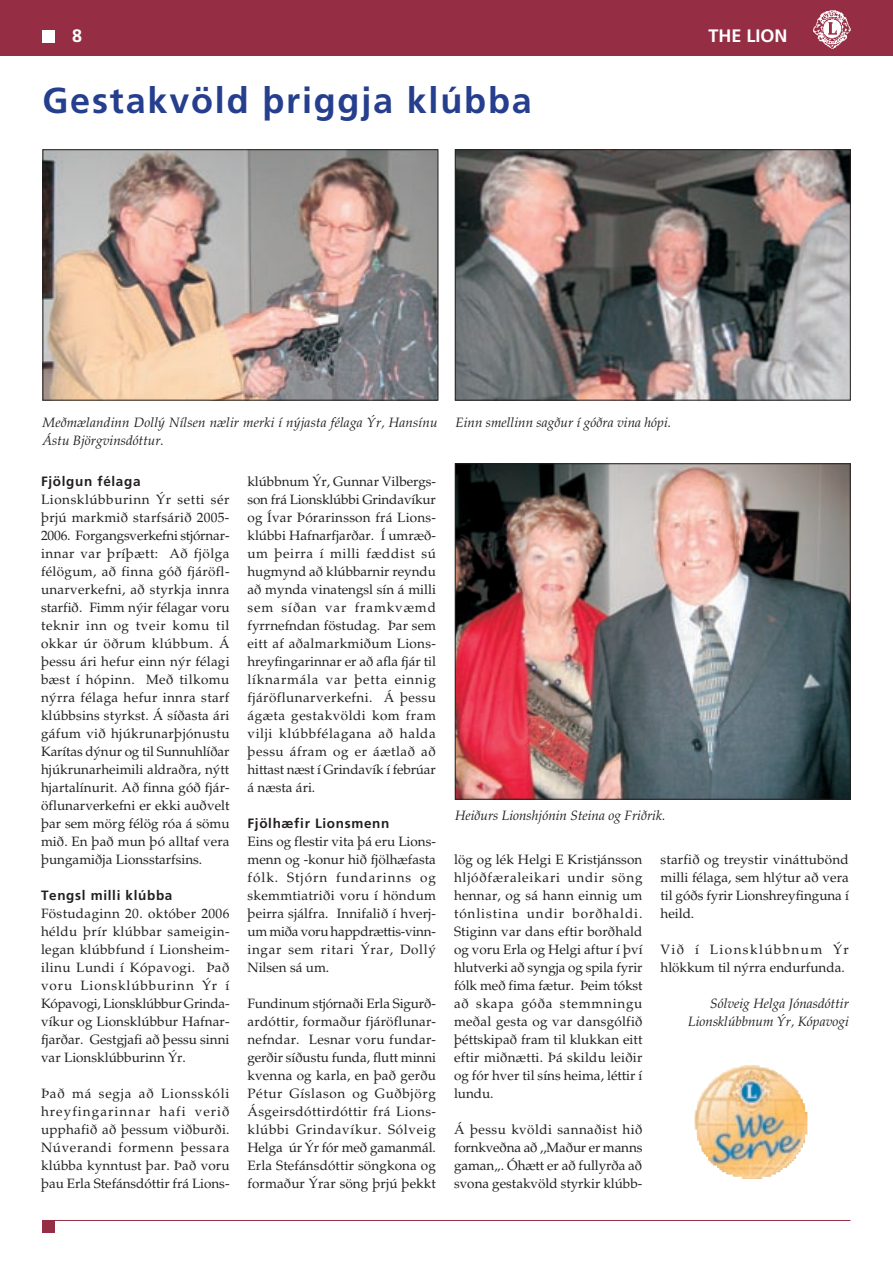
<style>
.page{position:relative;width:893px;height:1263px;background:#fff}
.page>*{position:absolute;margin:0;border:0;box-sizing:border-box;transform-origin:0 0}
.t1{font:700 36px "Frutiger";letter-spacing:.05em;color:#253f8e}
.t2{font:700 18px "Frutiger";color:#fff}
.t3{font:13.5px/18px "Palatino";color:#231f20;text-align:justify}
.t4{font:italic 13.5px/18px "Palatino";color:#231f20;text-align:right}
.t5{font:700 13.5px "Frutiger";letter-spacing:.05em;color:#231f20}
</style>
<div class="page">
<hr style="left:43px;top:1220px;width:807px;height:1px;background:#952e45">
<div style="left:43px;top:1220px;width:12px;height:13px;background:#952e45"></div>
<div style="left:0;top:0;width:893px;height:55px;background:#952e45"></div>
<img style="left:457px;top:151px;width:391px;height:247px">
<div style="left:455px;top:149px;width:395px;height:251px;border:1px solid #231f20"></div>
<img style="left:45px;top:151px;width:391px;height:247px">
<div style="left:43px;top:149px;width:395px;height:251px;border:1px solid #231f20"></div>
<img style="left:457px;top:465px;width:391px;height:332px">
<div style="left:455px;top:463px;width:395px;height:336px;border:1px solid #231f20"></div>
<img style="left:694px;top:1065px;width:113px;height:114px">
<div style="left:43px;top:30px;width:12px;height:13px;background:#fff"></div>
<h1 class="t1" style="left:43px;top:79px;width:491px">Gestakvöld þriggja klúbba</h1>
<h2 class="t2" style="left:708px;top:26px;width:81px">THE LION</h2>
<p class="t4" style="left:43px;top:414px;width:397px;text-align:left">Meðmælandinn Dollý Nílsen nælir merki í nýjasta félaga Ýr, Hansínu<br>Ástu Björgvinsdóttur.</p>
<p class="t4" style="left:455px;top:414px;width:217px">Einn smellinn sagður í góðra vina hópi.</p>
<p class="t5" style="left:41px;top:473px;width:101px">Fjölgun félaga</p>
<p class="t3" style="left:41px;top:491px;width:190px">Lionsklúbburinn Ýr setti sér þrjú markmið starfsárið 2005- 2006. Forgangsverkefni stjórnar&shy;innar var þríþætt: Að fjölga félögum, að finna góð fjáröfl&shy;unarverkefni, að styrkja innra starfið. Fimm nýir félagar voru teknir inn og tveir komu til okkar úr öðrum klúbbum. Á þessu ári hefur einn nýr félagi bæst í hópinn. Með tilkomu nýrra félaga hefur innra starf klúbbsins styrkst. Á síðasta ári gáfum við hjúkrunarþjónustu Karítas dýnur og til Sunnuhlíðar hjúkrunarheimili aldraðra, nýtt hjartalínurit. Að finna góð fjár&shy;öfl--unarverkefni er ekki auðvelt þar sem mörg félög róa á sömu mið. En það mun þó alltaf vera þungamiðja Lions-starfsins.</p>
<p class="t5" style="left:41px;top:887px;width:133px">Tengsl milli klúbba</p>
<p class="t3" style="left:41px;top:905px;width:190px">Föstudaginn 20. október 2006 héldu þrír klúbbar sameigin&shy;legan klúbbfund í Lionsheim&shy;ilinu Lundi í Kópavogi. Það voru Lionsklúbburinn Ýr í Kópavogi, Lionsklúbbur Grinda&shy;víkur og Lionsklúbbur Hafnar&shy;fjarðar. Gestgjafi að þessu sinni var Lionsklúbburinn Ýr.</p>
<p class="t3" style="left:41px;top:1085px;width:190px">Það má segja að Lionsskóli hreyfingarinnar hafi verið upphafið að þessum viðburði.<br>Núverandi formenn þessara klúbba kynntust þar. Það voru þau Erla Stefánsdóttir frá Lions-</p>
<p class="t3" style="left:247px;top:473px;width:190px">klúbbnum Ýr, Gunnar Vilbergs&shy;son frá Lionsklúbbi Grindavíkur og Ívar Þórarinsson frá Lions&shy;klúbbi Hafnarfjarðar. Í umræð&shy;um þeirra í milli fæddist sú hugmynd að klúbbarnir reyndu að mynda vinatengsl sín á milli sem síðan var fram-kvæmd fyrrnefndan föstudag. Þar sem eitt af aðalmarkmiðum Lions&shy;hreyfingarinnar er að afla fjár til líknarmála var þetta einnig fjáröflunarverkefni. Á þessu ágæta gestakvöldi kom fram vilji klúbbfélagana að halda þessu áfram og er áætlað að hittast næst í Grindavík í febrúar á næsta ári.</p>
<p class="t5" style="left:247px;top:815px;width:143px">Fjölhæfir Lionsmenn</p>
<p class="t3" style="left:247px;top:833px;width:190px">Eins og flestir vita þá eru Lions&shy;menn og -konur hið fjöl-hæfasta fólk. Stjórn fundar-inns og skemmti-atriði voru í höndum þeirra sjálfra. Innifalið í hverj&shy;um miða voru happ- drættis-vinn&shy;ingar sem ritari Ýrar, Dollý Nilsen sá um.</p>
<p class="t3" style="left:247px;top:995px;width:190px">Fundinum stjórnaði Erla Sigurð&shy;ardóttir, formaður fjáröflunar&shy;nefndar. Lesnar voru fundar&shy;gerðir síðustu funda, flutt minni kvenna og karla, en það gerðu Pétur Gíslason og Guðbjörg Ásgeirsdóttirdóttir frá Lions&shy;klúbbi Grindavíkur. Sólveig Helga úr Ýr fór með gamanmál.<br>Erla Stefánsdóttir söngkona og formaður Ýrar söng þrjú þekkt</p>
<p class="t4" style="left:455px;top:806px;width:212px">Heiðurs Lionshjónin Steina og Friðrik.</p>
<p class="t3" style="left:454px;top:851px;width:190px">lög og lék Helgi E Kristjánsson hljóðfæraleikari undir söng hennar, og sá hann einnig um tónlistina undir borð-haldi.<br>Stiginn var dans eftir borðhald og voru Erla og Helgi aftur í því hlutverki að syngja og spila fyrir fólk með fima fætur. Þeim tókst að skapa góða stemmningu meðal gesta og var dansgólfið þéttskipað fram til klukkan eitt eftir miðnætti. Þá skildu leiðir og fór hver til síns heima, léttir í lundu.</p>
<p class="t3" style="left:454px;top:1121px;width:190px">Á þessu kvöldi sannaðist hið fornkveðna að ,,Maður er manns gaman„. Óhætt er að fullyrða að svona gestakvöld styrkir klúbb-</p>
<p class="t3" style="left:660px;top:851px;width:190px">starfið og treystir vináttubönd milli félaga, sem hlýtur að vera til góðs fyrir Lionshreyfinguna í heild.</p>
<p class="t3" style="left:660px;top:941px;width:190px">Við í Lionsklúbbnum Ýr hlökkum til nýrra endurfunda.</p>
<p class="t4" style="left:688px;top:995px;width:162px">Sólveig Helga Jónasdóttir<br>Lionsklúbbnum Ýr, Kópavogi</p>
</div>
